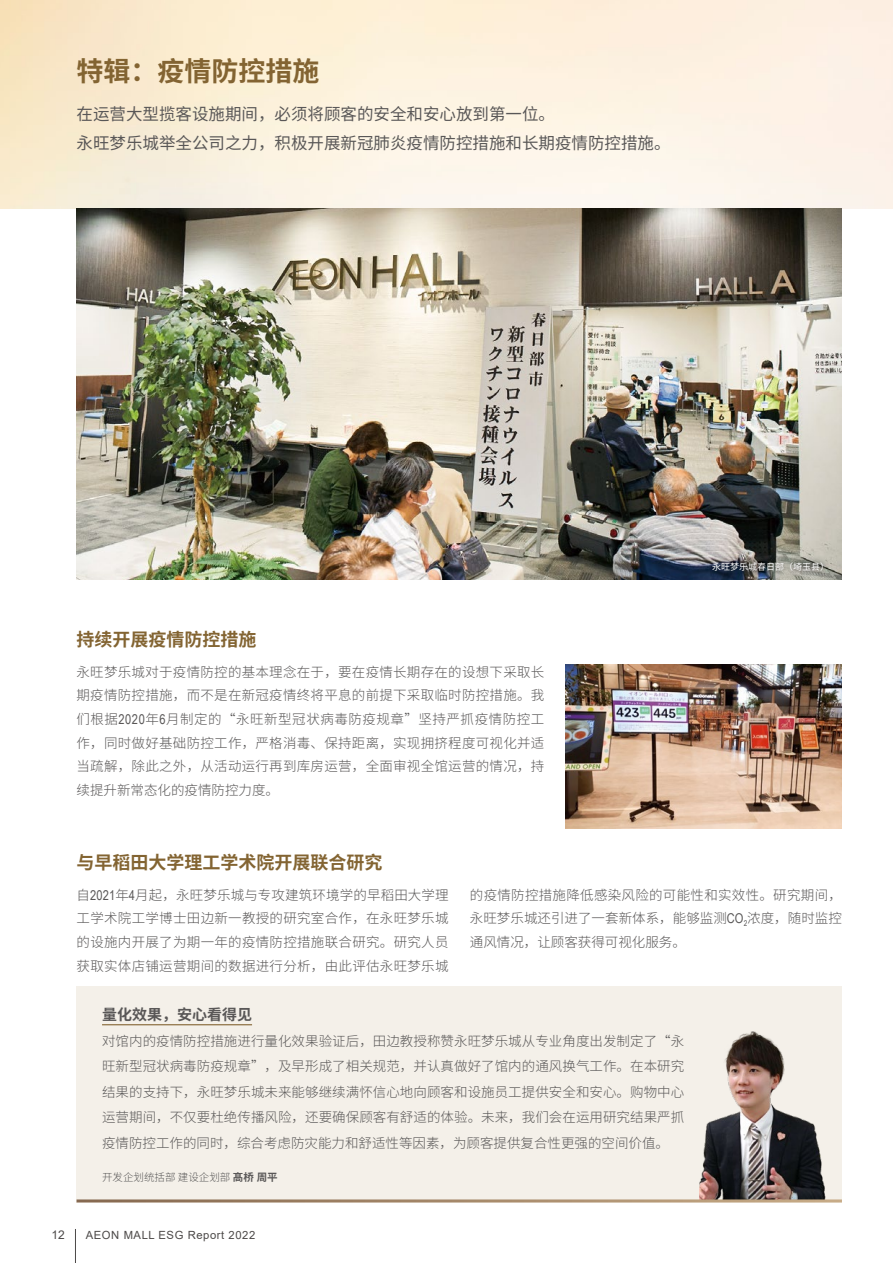
<style>
.page{position:relative;width:893px;height:1263px;background:#fff}
.page>*{position:absolute;margin:0;border:0;box-sizing:border-box;transform-origin:0 0}
.t1{font:700 27px "Source Han Sans CN";color:#836432}
.t2{font:700 18px "Source Han Sans CN";color:#836432}
.t3{font:16.5px/28.8px "Source Han Sans CN";color:#595757}
.t4{font:700 15px "Source Han Sans CN";color:#595757}
.t5{font:300 13.5px/23.7px "Source Han Sans CN";color:#595757;text-align:justify}
.t6{font:12px "Arial";color:#4c4948}
.t7{font:11.25px "Arial";letter-spacing:.05em;color:#4c4948}
.t8{font:300 10.5px "Source Han Sans CN";color:#585757}
.t9{font:9px "Source Han Sans CN";color:#fff}
.s1{font-family:"Arial Narrow";font-weight:400}
.s2{font-weight:700;color:#595757}
</style>
<div class="page">
<div style="left:77px;top:986px;width:765px;height:216px;background:#f4f0e9"></div>
<img style="left:77px;top:208px;width:765px;height:372px">
<img style="left:566px;top:665px;width:276px;height:163px">
<hr style="left:102px;top:1024px;width:150px;height:1px;background:#836432">
<img style="left:700px;top:1032px;width:126px;height:167px">
<hr style="left:77px;top:1199px;width:765px;height:3px;background:#fff">
<svg style="left:706px;top:555px;width:124px;height:23px;background:#6b6e6e"></svg>
<hr style="left:75px;top:1229px;width:1px;height:34px;background:#4c4948">
<h1 class="t1" style="left:77px;top:56px;width:245px">特辑：疫情防控措施</h1>
<p class="t3" style="left:77px;top:100px;width:595px">在运营大型揽客设施期间，必须将顾客的安全和安心放到第一位。<br>永旺梦乐城举全公司之力，积极开展新冠肺炎疫情防控措施和长期疫情防控措施。</p>
<h2 class="t2" style="left:77px;top:629px;width:182px">持续开展疫情防控措施</h2>
<p class="t5" style="left:77px;top:660px;width:469px">永旺梦乐城对于疫情防控的基本理念在于，要在疫情长期存在的设想下采取长期疫情防控措施，而不是在新冠疫情终将平息的前提下采取临时防控措施。我们根据<span class="s1">2020</span>年<span class="s1">6</span>月制定的“永旺新型冠状病毒防疫规章”坚持严抓疫情防控工作，同时做好基础防控工作，严格消毒、保持距离，实现拥挤程度可视化并适当疏解，除此之外，从活动运行再到库房运营，全面审视全馆运营的情况，持续提升新常态化的疫情防控力度。</p>
<h2 class="t2" style="left:77px;top:852px;width:308px">与早稻田大学理工学术院开展联合研究</h2>
<p class="t9" style="left:712px;top:562px;width:118px">永旺梦乐城春日部（埼玉县）</p>
<p class="t5" style="left:77px;top:883px;width:374px">自<span class="s1">2021</span>年<span class="s1">4</span>月起，永旺梦乐城与专攻建筑环境学的早稻田大学理工学术院工学博士田边新一教授的研究室合作，在永旺梦乐城的设施内开展了为期一年的疫情防控措施联合研究。研究人员获取实体店铺运营期间的数据进行分析，由此评估永旺梦乐城</p>
<p class="t5" style="left:470px;top:883px;width:374px">的疫情防控措施降低感染风险的可能性和实效性。研究期间，永旺梦乐城还引进了一套新体系，能够监测<span class="s1">CO</span><sub>2</sub>浓度，随时监控通风情况，让顾客获得可视化服务。</p>
<p class="t4" style="left:102px;top:1006px;width:151px">量化效果，安心看得见</p>
<p class="t5" style="left:102px;top:1028px;width:584px;line-height:25.5px">对馆内的疫情防控措施进行量化效果验证后，田边教授称赞永旺梦乐城从专业角度出发制定了“永旺新型冠状病毒防疫规章”，及早形成了相关规范，并认真做好了馆内的通风换气工作。在本研究结果的支持下，永旺梦乐城未来能够继续满怀信心地向顾客和设施员工提供安全和安心。购物中心运营期间，不仅要杜绝传播风险，还要确保顾客有舒适的体验。未来，我们会在运用研究结果严抓疫情防控工作的同时，综合考虑防灾能力和舒适性等因素，为顾客提供复合性更强的空间价值。</p>
<p class="t8" style="left:102px;top:1171px;width:177px">开发企划统括部建设企划部<span class="s2">髙桥周平</span></p>
<p class="t6" style="left:51px;top:1226px;width:15px">12</p>
<p class="t7" style="left:86px;top:1227px;width:171px">AEON MALL ESG Report 2022</p>
</div>
